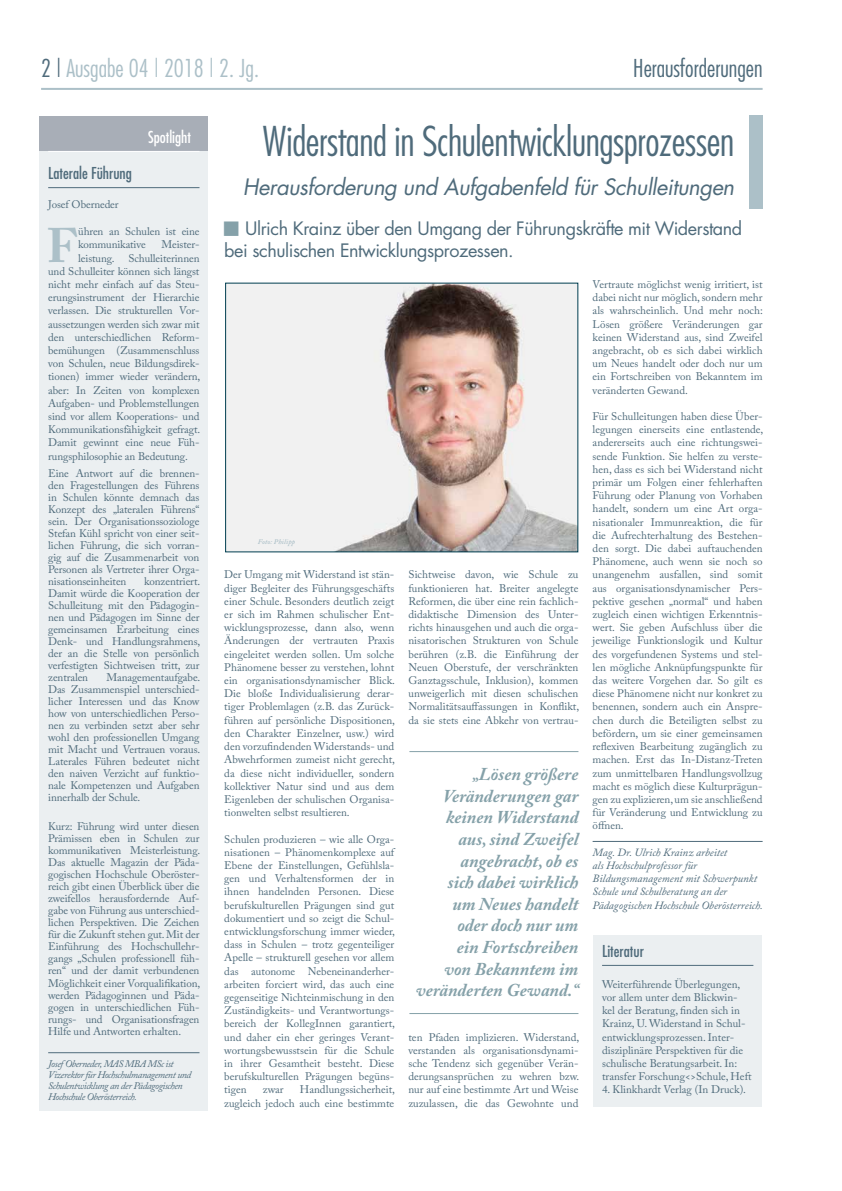
<style>
.page{position:relative;width:842px;height:1191px;background:#fff}
.page>*{position:absolute;margin:0;border:0;box-sizing:border-box;transform-origin:0 0}
.t1{font:700 48.1px "Adobe Caslon Pro";color:#acc0c8}
.t2{font:300 condensed 40px "Futura";letter-spacing:-.01em;color:#4f6b7b}
.t3{font:300 condensed 24px "Futura";color:#acc0c8}
.t4{font:300 condensed 24px "Futura";color:#4f6b7b}
.t5{font:italic 22px "Futura";letter-spacing:-.02em;color:#4f6b7b}
.t6{font:italic 700 18px/21.6px "Adobe Caslon Pro";color:#85a1a9;text-align:right}
.t7{font:18px/21.6px "Futura";letter-spacing:-.025em;color:#4f6b7b}
.t8{font:condensed 16px "Futura";color:#4f6b7b}
.t9{font:condensed 16px "Futura";color:#fff}
.t10{font:11px/13.2px "Adobe Caslon Pro";letter-spacing:-.005em;color:#4f6b7b;text-align:justify}
.t11{font:italic 11px/13.2px "Adobe Caslon Pro";color:#4f6b7b}
.t12{font:italic 10px/11px "Adobe Caslon Pro";letter-spacing:-.04em;color:#4f6b7b}
.t13{font:italic 600 7px "Adobe Caslon Pro";letter-spacing:.025em;color:#acc0c8}
.s1{color:#4f6b7b}
</style>
<div class="page">
<hr style="left:41px;top:88px;width:722px;height:2px;background:#acc0c8">
<div style="left:749px;top:115px;width:14px;height:59px;background:#acc0c8"></div>
<div style="left:749px;top:169px;width:14px;height:40px;background:#acc0c8"></div>
<hr style="left:593px;top:841px;width:170px;height:1px;background:#4f6b7b">
<hr style="left:409px;top:751px;width:169px;height:1px;background:#85a1a9">
<hr style="left:409px;top:1013px;width:169px;height:1px;background:#85a1a9">
<div style="left:40px;top:116px;width:168px;height:995px;background:#ebeff1"></div>
<div style="left:40px;top:116px;width:168px;height:35px;background:#a8aeb7"></div>
<hr style="left:48px;top:151px;width:151px;height:1px;background:#fff">
<hr style="left:48px;top:187px;width:151px;height:1px;background:#4f6b7b">
<hr style="left:48px;top:1052px;width:151px;height:1px;background:#4f6b7b">
<img style="left:227px;top:285px;width:349px;height:265px">
<div style="left:225px;top:283px;width:353px;height:269px;border:1px solid #003e50"></div>
<div style="left:594px;top:935px;width:168px;height:171px;background:#ebeff1"></div>
<hr style="left:602px;top:965px;width:151px;height:1px;background:#4f6b7b">
<h3 class="t3" style="left:41px;top:53px;width:219px"><span class="s1">2 |</span> Ausgabe 04 | 2018 | 2. Jg.</h3>
<h3 class="t4" style="left:633px;top:53px;width:131px">Herausforderungen</h3>
<h3 class="t9" style="left:148px;top:127px;width:44px">Spotlight</h3>
<h3 class="t8" style="left:48px;top:163px;width:85px">Laterale Führung</h3>
<p class="t10" style="left:48px;top:197px;width:72px">Josef Oberneder</p>
<h1 class="t1" style="left:47px;top:217px;width:32px">F</h1>
<p class="t10" style="left:78px;top:225px;width:123px">ühren an Schulen ist eine kommunikative</p>
<p class="t10" style="left:162px;top:238px;width:39px">Meister-</p>
<p class="t10" style="left:78px;top:251px;width:123px">leistung. Schulleiterinnen</p>
<p class="t10" style="left:48px;top:264px;width:153px">und Schulleiter können sich längst</p>
<p class="t10" style="left:48px;top:277px;width:153px">nicht mehr einfach auf das Steu-</p>
<p class="t10" style="left:48px;top:291px;width:153px">erungsinstrument der Hierarchie</p>
<p class="t10" style="left:48px;top:304px;width:153px">verlassen. Die strukturellen Vor-</p>
<p class="t10" style="left:48px;top:317px;width:153px">aussetzungen werden sich zwar mit</p>
<p class="t10" style="left:48px;top:330px;width:153px">den unterschiedlichen Reform-</p>
<p class="t10" style="left:48px;top:343px;width:153px">bemühungen (Zusammenschluss</p>
<p class="t10" style="left:48px;top:357px;width:153px">von Schulen, neue Bildungsdirek-</p>
<p class="t10" style="left:48px;top:370px;width:154px">tionen) immer wieder verändern,</p>
<p class="t10" style="left:48px;top:383px;width:153px">aber: In Zeiten von komplexen</p>
<p class="t10" style="left:48px;top:396px;width:153px">Aufgaben- und Problemstellungen</p>
<p class="t10" style="left:48px;top:409px;width:153px">sind vor allem Kooperations- und</p>
<p class="t10" style="left:48px;top:423px;width:154px">Kommunikationsfähigkeit gefragt.</p>
<p class="t10" style="left:48px;top:436px;width:153px">Damit gewinnt eine neue Füh-</p>
<p class="t10" style="left:48px;top:449px;width:141px">rungsphilosophie an Bedeutung.</p>
<p class="t10" style="left:48px;top:467px;width:153px;line-height:12px">Eine Antwort auf die brennen&shy;den Fragestellungen des Führens in Schulen könnte demnach das Konzept des „lateralen Führens“ sein. Der Organisationssoziologe Stefan Kühl spricht von einer seit&shy;lichen Führung, die sich vorran&shy;gig auf die Zusammenarbeit von Personen als Vertreter ihrer Orga&shy;nisationseinheiten</p>
<p class="t10" style="left:48px;top:575px;width:154px;line-height:12px;text-indent:96px">konzentriert.<br>Damit würde die Kooperation der Schulleitung mit den Pädagogin&shy;nen und Pädagogen im Sinne der gemeinsamen Erarbeitung eines Denk- und Handlungsrahmens, der an die Stelle von persönlich verfestigten Sichtweisen tritt, zur zentralen</p>
<p class="t10" style="left:48px;top:671px;width:154px;line-height:12px;text-indent:58px">Managementaufgabe.<br>Das Zusammenspiel unterschied&shy;licher Interessen und das Know how von unterschiedlichen Perso&shy;nen zu verbinden setzt aber sehr wohl den professionellen Umgang mit Macht und Vertrauen voraus.<br>Laterales Führen bedeutet nicht den naiven Verzicht auf funktio&shy;nale Kompetenzen und Aufgaben innerhalb der Schule.</p>
<p class="t10" style="left:48px;top:820px;width:154px;line-height:12px">Kurz: Führung wird unter diesen Prämissen eben in Schulen zur kommunikativen Meisterleistung.<br>Das aktuelle Magazin der Päda&shy;gogischen Hochschule Oberöster&shy;reich gibt einen Überblick über die zweifellos herausfordernde Auf&shy;gabe von Führung aus unterschied&shy;lichen Perspektiven. Die Zeichen für die Zukunft stehen gut. Mit der Einführung des Hochschullehr&shy;gangs „Schulen professionell füh&shy;ren“ und der damit verbundenen Möglichkeit einer Vorqualifikation, werden Pädagoginnen und Päda&shy;gogen in unterschiedlichen Füh&shy;rungs- und Organisationsfragen Hilfe und Antworten erhalten.</p>
<p class="t12" style="left:48px;top:1058px;width:145px">Josef Oberneder, MAS MBA MSc ist Vizerektor für Hochschulmanagement und Schulentwicklung an der Pädagogischen Hochschule Oberösterreich.</p>
<h2 class="t2" style="left:262px;top:116px;width:473px">Widerstand in Schulentwicklungsprozessen</h2>
<h3 class="t5" style="left:243px;top:172px;width:493px">Herausforderung und Aufgabenfeld für Schulleitungen</h3>
<h3 class="t7" style="left:224px;top:217px;width:519px;text-indent:21px">Ulrich Krainz über den Umgang der Führungskräfte mit Widerstand bei schulischen Entwicklungsprozessen.</h3>
<p class="t13" style="left:258px;top:537px;width:39px">Foto: Philipp</p>
<p class="t10" style="left:224px;top:568px;width:172px">Der Umgang mit Widerstand ist stän&shy;diger Begleiter des Führungsgeschäfts einer Schule. Besonders deutlich zeigt er sich im Rahmen schulischer Ent&shy;wicklungsprozesse, dann also, wenn Änderungen der vertrauten Praxis eingeleitet werden sollen. Um solche Phänomene besser zu verstehen, lohnt ein organisationsdynamischer Blick.<br>Die bloße Individualisierung derar&shy;tiger Problemlagen (z.B. das Zurück&shy;führen auf persönliche Dispositionen, den Charakter Einzelner, usw.) wird den vorzufindenden Widerstands- und Abwehrformen zumeist nicht gerecht, da diese nicht individueller, sondern kollektiver Natur sind und aus dem Eigenleben der schulischen Organisa&shy;tionwelten selbst resultieren.</p>
<p class="t10" style="left:224px;top:832px;width:172px">Schulen produzieren – wie alle Orga&shy;nisationen – Phänomenkomplexe auf Ebene der Einstellungen, Gefühlsla&shy;gen und Verhaltensformen der in ihnen handelnden Personen. Diese berufskulturellen Prägungen sind gut dokumentiert und so zeigt die Schul&shy;entwicklungsforschung immer wieder, dass in Schulen – trotz gegenteiliger Apelle – strukturell gesehen vor allem das autonome Nebeneinanderher&shy;arbeiten forciert wird, das auch eine gegenseitige Nichteinmischung in den Zuständigkeits- und Verantwortungs&shy;bereich der KollegInnen garantiert, und daher ein eher geringes Verant&shy;wortungsbewusstsein für die Schule in ihrer Gesamtheit besteht. Diese berufskulturellen Prägungen begüns&shy;tigen</p>
<p class="t10" style="left:224px;top:1083px;width:172px;text-align:right">Handlungssicherheit,<br>zugleich jedoch auch eine bestimmte</p>
<p class="t10" style="left:263px;top:1083px;width:22px">zwar</p>
<p class="t10" style="left:408px;top:568px;width:172px">Sichtweise davon, wie Schule zu funktionieren hat. Breiter angelegte Reformen, die über eine rein fachlich&shy;didaktische Dimension des Unter&shy;richts hinausgehen und auch die orga&shy;nisatorischen Strukturen von Schule berühren (z.B. die Einführung der Neuen Oberstufe, der verschränkten Ganztagsschule, Inklusion), kommen unweigerlich mit diesen schulischen Normalitätsauffassungen in Konflikt, da sie stets eine Abkehr von vertrau-</p>
<h3 class="t6" style="left:416px;top:763px;width:164px">„Lösen größere<br>Veränderungen gar keinen Widerstand aus, sind Zweifel angebracht, ob es<br>sich dabei wirklich<br>um Neues handelt<br>oder doch nur um<br>ein Fortschreiben<br>von Bekanntem im veränderten Gewand.“</h3>
<p class="t10" style="left:408px;top:1030px;width:172px">ten Pfaden implizieren. Widerstand, verstanden als organisationsdynami&shy;sche Tendenz sich gegenüber Verän&shy;derungsansprüchen zu wehren bzw. nur auf eine bestimmte Art und Weise zuzulassen, die das Gewohnte und</p>
<p class="t10" style="left:593px;top:277px;width:172px">Vertraute möglichst wenig irritiert, ist dabei nicht nur möglich, sondern mehr als wahrscheinlich. Und mehr noch:<br>Lösen größere Veränderungen gar keinen Widerstand aus, sind Zweifel angebracht, ob es sich dabei wirklich um Neues handelt oder doch nur um ein Fortschreiben von Bekanntem im veränderten Gewand.</p>
<p class="t10" style="left:593px;top:409px;width:172px">Für Schulleitungen haben diese Über&shy;legungen einerseits eine entlastende, andererseits auch eine richtungswei&shy;sende Funktion. Sie helfen zu verste&shy;hen, dass es sich bei Widerstand nicht primär um Folgen einer fehlerhaften Führung oder Planung von Vorhaben handelt, sondern um eine Art orga&shy;nisationaler Immunreaktion, die für die Aufrechterhaltung des Bestehen&shy;den sorgt. Die dabei auftauchenden Phänomene, auch wenn sie noch so unangenehm ausfallen, sind somit aus organisationsdynamischer Pers&shy;pektive gesehen „normal“ und haben zugleich einen wichtigen Erkenntnis&shy;wert. Sie geben Aufschluss über die jeweilige Funktionslogik und Kultur des vorgefundenen Systems und stel&shy;len mögliche Anknüpfungspunkte für das weitere Vorgehen dar. So gilt es diese Phänomene nicht nur konkret zu benennen, sondern auch ein Anspre&shy;chen durch die Beteiligten selbst zu befördern, um sie einer gemeinsamen reflexiven Bearbeitung zugänglich zu machen. Erst das In-Distanz-Treten zum unmittelbaren Handlungsvollzug macht es möglich diese Kulturprägun&shy;gen zu explizieren, um sie anschließend für Veränderung und Entwicklung zu öffnen.</p>
<p class="t11" style="left:593px;top:845px;width:172px">Mag. Dr. Ulrich Krainz arbeitet<br>als Hochschulprofessor für Bildungsmanagement mit Schwerpunkt Schule und Schulberatung an der Pädagogischen Hochschule Oberösterreich.</p>
<h3 class="t8" style="left:602px;top:940px;width:43px">Literatur</h3>
<p class="t10" style="left:602px;top:977px;width:151px;text-align:left">Weiterführende Überlegungen, vor allem unter dem Blickwin&shy;kel der Beratung, finden sich in<br>Krainz, U. Widerstand in Schul&shy;entwicklungsprozessen. Inter&shy;disziplinäre Perspektiven für die schulische Beratungsarbeit. In: transfer Forschung&lt;&gt;Schule, Heft</p>
<p class="t10" style="left:602px;top:1083px;width:146px">4. Klinkhardt Verlag (In Druck).</p>
</div>
